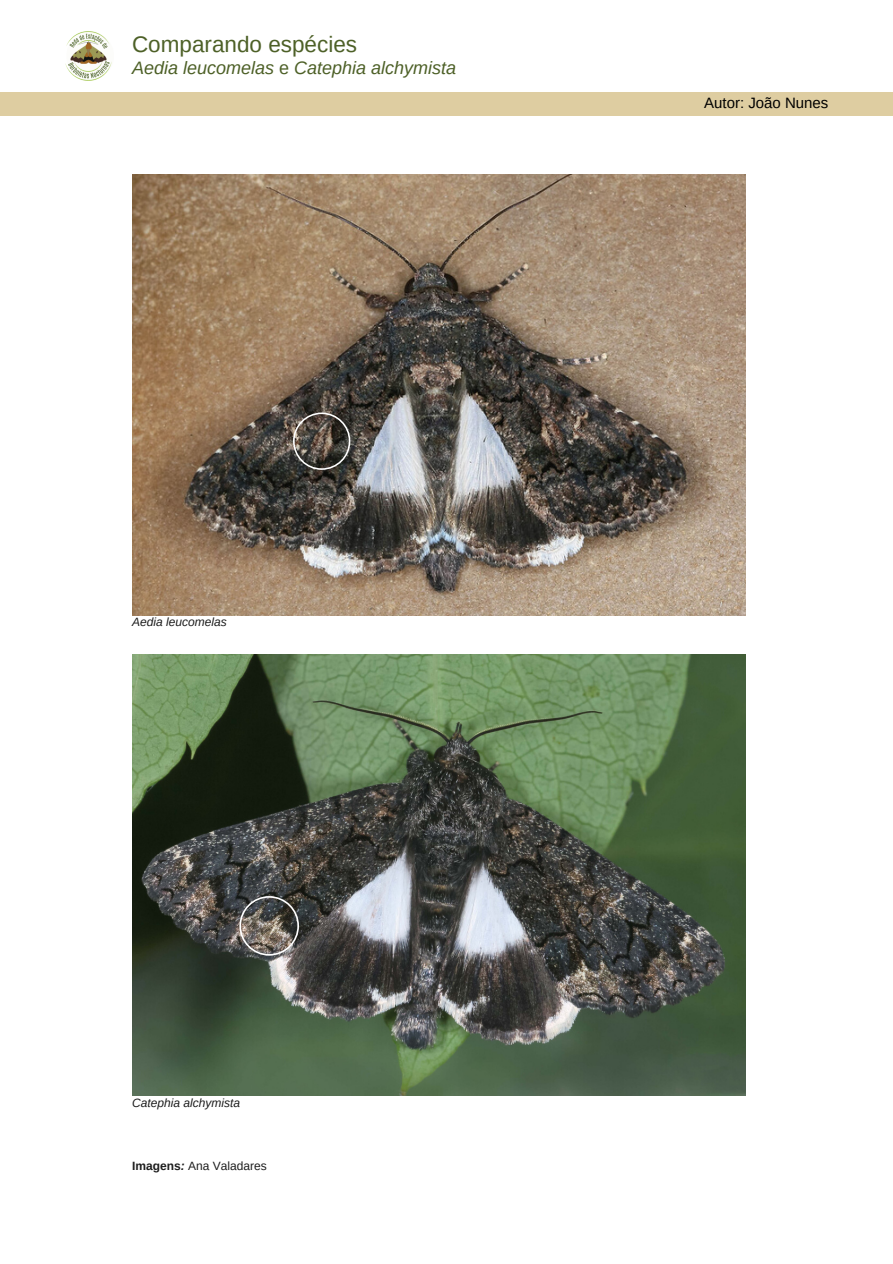
<style>
.page{position:relative;width:893px;height:1264px;background:#fff}
.page>*{position:absolute;margin:0;border:0;box-sizing:border-box;transform-origin:0 0}
.t1{font:22.5px "Arimo";color:#4d6027}
.t2{font:italic 18px "Arimo";color:#4d6027}
.t3{font:15px "Arimo";color:#000}
.t4{font:italic 12px "Arimo";color:#000}
.t5{font:12px "Arimo";color:#000}
.s1{font-style:normal}
.s2{font-weight:700}
.s3{font-weight:700;font-style:italic}
</style>
<div class="page">
<div style="left:0;top:92px;width:892px;height:23px;background:#decda1"></div>
<img style="left:65px;top:31px;width:47px;height:50px">
<img style="left:132px;top:654px;width:613px;height:441px">
<img style="left:132px;top:174px;width:613px;height:441px">
<svg style="left:293px;top:412px;width:57px;height:58px;background:#58524c"></svg>
<svg style="left:239px;top:896px;width:60px;height:59px;background:#6d6964"></svg>
<p class="t1" style="left:132px;top:32px;width:226px">Comparando espécies</p>
<p class="t2" style="left:132px;top:57px;width:325px">Aedia leucomelas <span class="s1">e</span> Catephia alchymista</p>
<p class="t4" style="left:132px;top:615px;width:96px">Aedia leucomelas</p>
<p class="t4" style="left:132px;top:1095px;width:109px">Catephia alchymista</p>
<p class="t5" style="left:132px;top:1159px;width:136px"><span class="s2">Imagens</span><span class="s3">:</span> Ana Valadares</p>
<p class="t3" style="left:704px;top:95px;width:126px">Autor: João Nunes</p>
</div>
